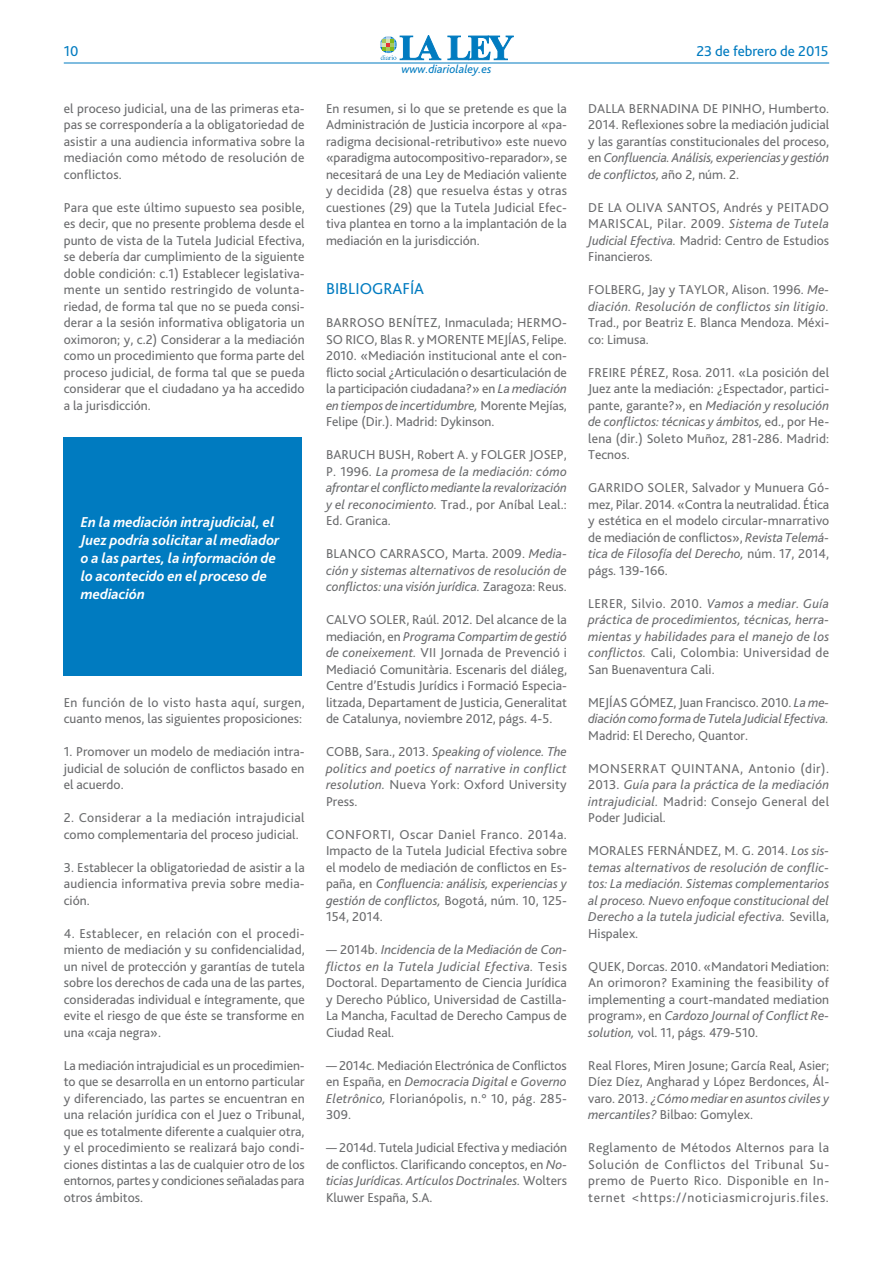
<style>
.page{position:relative;width:893px;height:1263px;background:#fff}
.page>*{position:absolute;margin:0;border:0;box-sizing:border-box;transform-origin:0 0}
.t1{font:16.5px "Bliss 2";color:#007bc0}
.t2{font:italic 700 15px/18px "Bliss 2";color:#fff}
.t3{font:15px "Bliss 2";color:#007bc0}
.t4{font:13.5px/16.5px "Bliss 2";color:#6b6c6e;text-align:justify}
.t5{font:italic 13.5px/16.5px "Bliss 2";letter-spacing:.01em;color:#6b6c6e;text-align:justify}
.t6{font:italic 13.5px/16.5px "Bliss 2";letter-spacing:-.01em;color:#6b6c6e}
.t7{font:italic 12px "Bliss 2";color:#007bc0}
.s1{font-style:italic}
.s2{font-style:normal}
</style>
<div class="page">
<hr style="left:64px;top:63px;width:765px;height:1px;background:#007bc0">
<svg style="left:399px;top:35px;width:115px;height:26px"></svg>
<svg style="left:448px;top:36px;width:65px;height:24px"></svg>
<svg style="left:380px;top:35px;width:61px;height:25px"></svg>
<div style="left:64px;top:437px;width:238px;height:238px;background:#007bc0"></div>
<p class="t3" style="left:64px;top:42px;width:16px">10</p>
<p class="t3" style="left:696px;top:42px;width:134px">23 de febrero de 2015</p>
<p class="t4" style="left:64px;top:100px;width:242px">el proceso judicial, una de las primeras eta&shy;pas se correspondería a la obligatoriedad de asistir a una audiencia informativa sobre la mediación como método de resolución de conflictos.</p>
<p class="t4" style="left:64px;top:199px;width:243px">Para que este último supuesto sea posible, es decir, que no presente problema desde el punto de vista de la Tutela Judicial Efectiva, se debería dar cumplimiento de la siguiente doble condición: c.1) Establecer legislativa&shy;mente un sentido restringido de volunta&shy;riedad, de forma tal que no se pueda consi&shy;derar a la sesión informativa obligatoria un oximoron; y, c.2) Considerar a la mediación como un procedimiento que forma parte del proceso judicial, de forma tal que se pueda considerar que el ciudadano ya ha accedido a la jurisdicción.</p>
<p class="t2" style="left:81px;top:513px;width:200px">En la mediación intrajudicial, el<br>Juez podría solicitar al mediador o a las partes, la información de lo acontecido en el proceso de mediación</p>
<p class="t4" style="left:64px;top:694px;width:243px">En función de lo visto hasta aquí, surgen, cuanto menos, las siguientes proposiciones:</p>
<p class="t4" style="left:64px;top:743px;width:242px">1. Promover un modelo de mediación intra&shy;judicial de solución de conflictos basado en el acuerdo.</p>
<p class="t4" style="left:64px;top:809px;width:242px">2. Considerar a la mediación intrajudicial como complementaria del proceso judicial.</p>
<p class="t4" style="left:64px;top:859px;width:242px">3. Establecer la obligatoriedad de asistir a la audiencia informativa previa sobre media&shy;ción.</p>
<p class="t4" style="left:64px;top:925px;width:243px">4. Establecer, en relación con el procedi&shy;miento de mediación y su confidencialidad, un nivel de protección y garantías de tutela sobre los derechos de cada una de las partes, consideradas individual e íntegramente, que evite el riesgo de que éste se transforme en una «caja negra».</p>
<p class="t4" style="left:64px;top:1057px;width:243px">La mediación intrajudicial es un procedimien&shy;to que se desarrolla en un entorno particular y diferenciado, las partes se encuentran en una relación jurídica con el Juez o Tribunal, que es totalmente diferente a cualquier otra, y el procedimiento se realizará bajo condi&shy;ciones distintas a las de cualquier otro de los entornos, partes y condiciones señaladas para otros ámbitos.</p>
<p class="t7" style="left:401px;top:62px;width:91px">www.diariolaley.es</p>
<p class="t4" style="left:326px;top:100px;width:243px">En resumen, si lo que se pretende es que la Administración de Justicia incorpore al «pa&shy;radigma decisional-retributivo» este nuevo «paradigma autocompositivo-reparador», se necesitará de una Ley de Mediación valiente y decidida (28) que resuelva éstas y otras cuestiones (29) que la Tutela Judicial Efec&shy;tiva plantea en torno a la implantación de la mediación en la jurisdicción.</p>
<p class="t1" style="left:326px;top:279px;width:18px">Bibliografía</p>
<p class="t4" style="left:326px;top:314px;width:242px">BARROSO BENÍTEZ, Inmaculada; HERMO-SO RICO, Blas R. y MORENTE MEJÍAS, Felipe.<br>2010. «Mediación institucional ante el con&shy;flicto social ¿Articulación o desarticulación de la participación ciudadana?» en <span class="s1">La mediación en tiempos de incertidumbre,</span> Morente Mejías, Felipe (Dir.). Madrid: Dykinson.</p>
<p class="t5" style="left:326px;top:446px;width:243px"><span class="s2">BARUCH BUSH, Robert A. y FOLGER JOSEP, P. 1996.</span> La promesa de la mediación: cómo afrontar el conflicto mediante la revalorización y el reconocimiento. <span class="s2">Trad., por Aníbal Leal.:<br>Ed. Granica.</span></p>
<p class="t5" style="left:326px;top:545px;width:242px"><span class="s2">BLANCO CARRASCO, Marta. 2009.</span> Media&shy;ción y sistemas alternativos de resolución de conflictos: una visión jurídica. <span class="s2">Zaragoza: Reus.</span></p>
<p class="t4" style="left:326px;top:611px;width:243px">CALVO SOLER, Raúl. 2012. Del alcance de la mediación, en <span class="s1">Programa Compartim de gestió de coneixement.</span> VII Jornada de Prevenció i Mediació Comunitària. Escenaris del diáleg, Centre d’Estudis Jurídics i Formació Especia&shy;litzada, Departament de Justicia, Generalitat de Catalunya, noviembre 2012, págs. 4-5.</p>
<p class="t5" style="left:326px;top:743px;width:242px"><span class="s2">COBB, Sara., 2013.</span> Speaking of violence. The politics and poetics of narrative in conflict resolution. <span class="s2">Nueva York: Oxford University Press.</span></p>
<p class="t4" style="left:326px;top:826px;width:243px">CONFORTI, Oscar Daniel Franco. 2014a.<br>Impacto de la Tutela Judicial Efectiva sobre el modelo de mediación de conflictos en Es&shy;paña, en <span class="s1">Confluencia: análisis, experiencias y gestión de conflictos,</span> Bogotá, núm. 10, 125- 154, 2014.</p>
<p class="t4" style="left:326px;top:941px;width:242px">— 2014b. <span class="s1">Incidencia de la Mediación de Con&shy;flictos en la Tutela Judicial Efectiva.</span> Tesis Doctoral. Departamento de Ciencia Jurídica y Derecho Público, Universidad de Castilla-La Mancha, Facultad de Derecho Campus de Ciudad Real.</p>
<p class="t4" style="left:326px;top:1057px;width:243px">— 2014c. Mediación Electrónica de Conflictos en España, en <span class="s1">Democracia Digital e Governo Eletrônico,</span> Florianópolis, n.° 10, pág. 285- 309.</p>
<p class="t4" style="left:326px;top:1139px;width:243px">— 2014d. Tutela Judicial Efectiva y mediación de conflictos. Clarificando conceptos, en <span class="s1">No&shy;ticias Jurídicas. Artículos Doctrinales.</span> Wolters Kluwer España, S.A.</p>
<p class="t4" style="left:588px;top:100px;width:243px">DALLA BERNADINA DE PINHO, Humberto.<br>2014. Reflexiones sobre la mediación judicial y las garantías constitucionales del proceso, en <span class="s1">Confluencia. Análisis, experiencias y gestión de conflictos, a</span>ño 2, núm. 2.</p>
<p class="t4" style="left:588px;top:199px;width:242px">DE LA OLIVA SANTOS, Andrés y PEITADO MARISCAL, Pilar. 2009. <span class="s1">Sistema de Tutela Judicial Efectiva.</span> Madrid: Centro de Estudios Financieros.</p>
<p class="t5" style="left:588px;top:281px;width:242px"><span class="s2">FOLBERG, Jay y TAYLOR, Alison. 1996.</span> Me&shy;diación. Resolución de conflictos sin litigio.</p>
<p class="t4" style="left:588px;top:314px;width:242px">Trad., por Beatriz E. Blanca Mendoza. Méxi&shy;co: Limusa.</p>
<p class="t4" style="left:588px;top:363px;width:243px">FREIRE PÉREZ, Rosa. 2011. «La posición del Juez ante la mediación: ¿Espectador, partici&shy;pante, garante?», en <span class="s1">Mediación y resolución de conflictos: técnicas y ámbitos,</span> ed., por He&shy;lena (dir.) Soleto Muñoz, 281-286. Madrid:<br>Tecnos.</p>
<p class="t4" style="left:588px;top:479px;width:243px">GARRIDO SOLER, Salvador y Munuera Gó&shy;mez, Pilar. 2014. «Contra la neutralidad. Ética y estética en el modelo circular-mnarrativo de mediación de conflictos», <span class="s1">Revista Telemá&shy;tica de Filosofía del Derecho,</span> núm. 17, 2014, págs. 139-166.</p>
<p class="t5" style="left:588px;top:594px;width:243px"><span class="s2">LERER, Silvio. 2010.</span> Vamos a mediar. Guía práctica de procedimientos, técnicas, herra&shy;mientas y habilidades para el manejo de los conflictos. <span class="s2">Cali, Colombia: Universidad de San Buenaventura Cali.</span></p>
<p class="t6" style="left:588px;top:693px;width:242px"><span class="s2">MEJÍAS GÓMEZ, Juan Francisco. 2010.</span> La me&shy;diación como forma de Tutela Judicial Efectiva.</p>
<p class="t4" style="left:588px;top:726px;width:161px">Madrid: El Derecho, Quantor.</p>
<p class="t4" style="left:588px;top:759px;width:242px">MONSERRAT QUINTANA, Antonio (dir).<br>2013. <span class="s1">Guía para la práctica de la mediación intrajudicial.</span> Madrid: Consejo General del Poder Judicial.</p>
<p class="t5" style="left:588px;top:842px;width:242px"><span class="s2">MORALES FERNÁNDEZ, M. G. 2014.</span> Los sis&shy;temas alternativos de resolución de conflic&shy;tos: La mediación. Sistemas complementarios al proceso. Nuevo enfoque constitucional del Derecho a la tutela judicial efectiva. <span class="s2">Sevilla, Hispalex.</span></p>
<p class="t4" style="left:588px;top:957px;width:243px">QUEK, Dorcas. 2010. «Mandatori Mediation:<br>An orimoron? Examining the feasibility of implementing a court-mandated mediation program», en <span class="s1">Cardozo Journal of Conflict Re&shy;solution,</span> vol. 11, págs. 479-510.</p>
<p class="t4" style="left:588px;top:1056px;width:242px">Real Flores, Miren Josune; García Real, Asier; Díez Díez, Angharad y López Berdonces, Ál&shy;varo. 2013. <span class="s1">¿Cómo mediar en asuntos civiles y mercantiles?</span> Bilbao: Gomylex.</p>
<p class="t4" style="left:588px;top:1139px;width:242px">Reglamento de Métodos Alternos para la Solución de Conflictos del Tribunal Su&shy;premo de Puerto Rico. Disponible en In&shy;ternet &lt;https://noticiasmicrojuris.files.</p>
</div>
